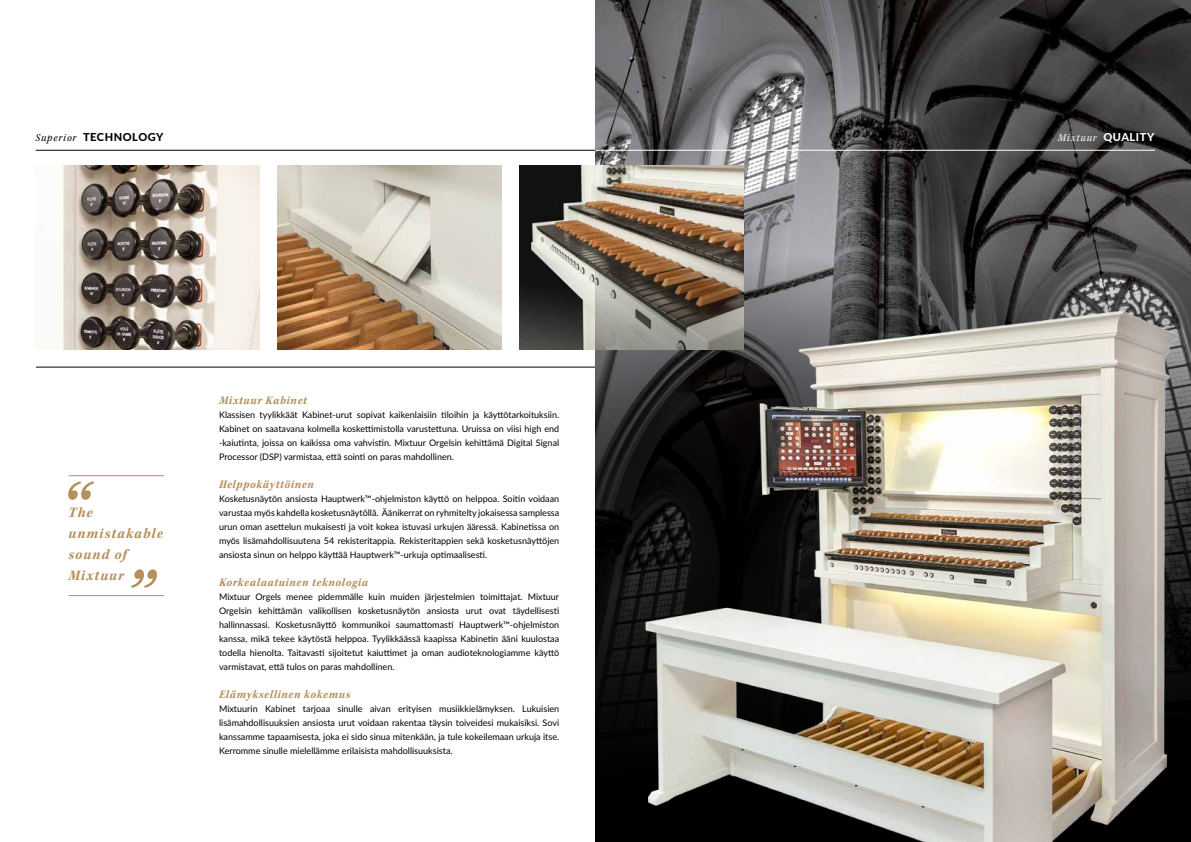
<style>
.page{position:relative;width:1191px;height:842px;background:#fff}
.page>*{position:absolute;margin:0;border:0;box-sizing:border-box;transform-origin:0 0}
.t1{font:89px "Kepler Std Scn It";color:#b58f5c}
.t2{font:15px/21px "Kepler Std Bold Scn It";letter-spacing:.07em;color:#b58f5c}
.t3{font:12px "Kepler Std Bold Scn It";letter-spacing:.05em;color:#b58f5c}
.t4{font:800 11px "Lato";letter-spacing:.05em;color:#000}
.t5{font:11px "Kepler Std Scn It";letter-spacing:.08em;color:#fff}
.t6{font:9px/14px "Lato";color:#000;text-align:justify}
.s1{font-family:"Kepler Std Scn It";font-weight:400}
.s2{font-family:"Lato";font-weight:800}
</style>
<div class="page">
<img style="left:61px;top:165px;width:199px;height:185px">
<img style="left:278px;top:165px;width:224px;height:185px">
<hr style="left:36px;top:150px;width:560px;height:1px;background:#000">
<hr style="left:36px;top:367px;width:560px;height:1px;background:#000">
<img style="left:595px;top:0;width:596px;height:254px">
<hr style="left:595px;top:150px;width:560px;height:1px;background:#fff">
<img style="left:519px;top:165px;width:224px;height:185px">
<svg style="left:595px;top:254px;width:596px;height:46px;background:#635d59"></svg>
<img style="left:593px;top:300px;width:598px;height:542px">
<hr style="left:69px;top:475px;width:95px;height:1px;background:#b58f5c">
<hr style="left:69px;top:595px;width:95px;height:1px;background:#b58f5c">
<p class="t4" style="left:35px;top:128px;width:129px"><span class="s1">Superior</span> TECHNOLOGY</p>
<p class="t5" style="left:1058px;top:131px;width:98px">Mixtuur <span class="s2">QUALITY</span></p>
<h1 class="t1" style="left:56px;top:466px;width:30px">“</h1>
<h2 class="t2" style="left:69px;top:502px;width:96px">The unmistakable sound of<br>Mixtuur</h2>
<h1 class="t1" style="left:170px;top:604px;width:30px;rotate:-180deg">“</h1>
<h3 class="t3" style="left:219px;top:393px;width:89px">Mixtuur Kabinet</h3>
<p class="t6" style="left:219px;top:407px;width:342px">Klassisen tyylikkäät Kabinet-urut sopivat kaikenlaisiin tiloihin ja käyttötarkoituksiin.<br>Kabinet on saatavana kolmella koskettimistolla varustettuna. Uruissa on viisi high end -kaiutinta, joissa on kaikissa oma vahvistin. Mixtuur Orgelsin kehittämä Digital Signal Processor (DSP) varmistaa, että sointi on paras mahdollinen.</p>
<h3 class="t3" style="left:219px;top:477px;width:96px">Helppokäyttöinen</h3>
<p class="t6" style="left:219px;top:491px;width:342px">Kosketusnäytön ansiosta Hauptwerk™-ohjelmiston käyttö on helppoa. Soitin voidaan varustaa myös kahdella kosketusnäytöllä. Äänikerrat on ryhmitelty jokaisessa samplessa urun oman asettelun mukaisesti ja voit kokea istuvasi urkujen ääressä. Kabinetissa on myös lisämahdollisuutena 54 rekisteritappia. Rekisteritappien sekä kosketusnäyttöjen ansiosta sinun on helppo käyttää Hauptwerk™-urkuja optimaalisesti.</p>
<h3 class="t3" style="left:219px;top:575px;width:151px">Korkealaatuinen teknologia</h3>
<p class="t6" style="left:219px;top:589px;width:342px">Mixtuur Orgels menee pidemmälle kuin muiden järjestelmien toimittajat. Mixtuur Orgelsin kehittämän valikollisen kosketusnäytön ansiosta urut ovat täydellisesti hallinnassasi. Kosketusnäyttö kommunikoi saumattomasti Hauptwerk™-ohjelmiston kanssa, mikä tekee käytöstä helppoa. Tyylikkäässä kaapissa Kabinetin ääni kuulostaa todella hienolta. Taitavasti sijoitetut kaiuttimet ja oman audioteknologiamme käyttö varmistavat, että tulos on paras mahdollinen.</p>
<h3 class="t3" style="left:219px;top:687px;width:133px">Elämyksellinen kokemus</h3>
<p class="t6" style="left:219px;top:701px;width:342px">Mixtuurin Kabinet tarjoaa sinulle aivan erityisen musiikkielämyksen. Lukuisien lisämahdollisuuksien ansiosta urut voidaan rakentaa täysin toiveidesi mukaisiksi. Sovi kanssamme tapaamisesta, joka ei sido sinua mitenkään, ja tule kokeilemaan urkuja itse.<br>Kerromme sinulle mielellämme erilaisista mahdollisuuksista.</p>
</div>
